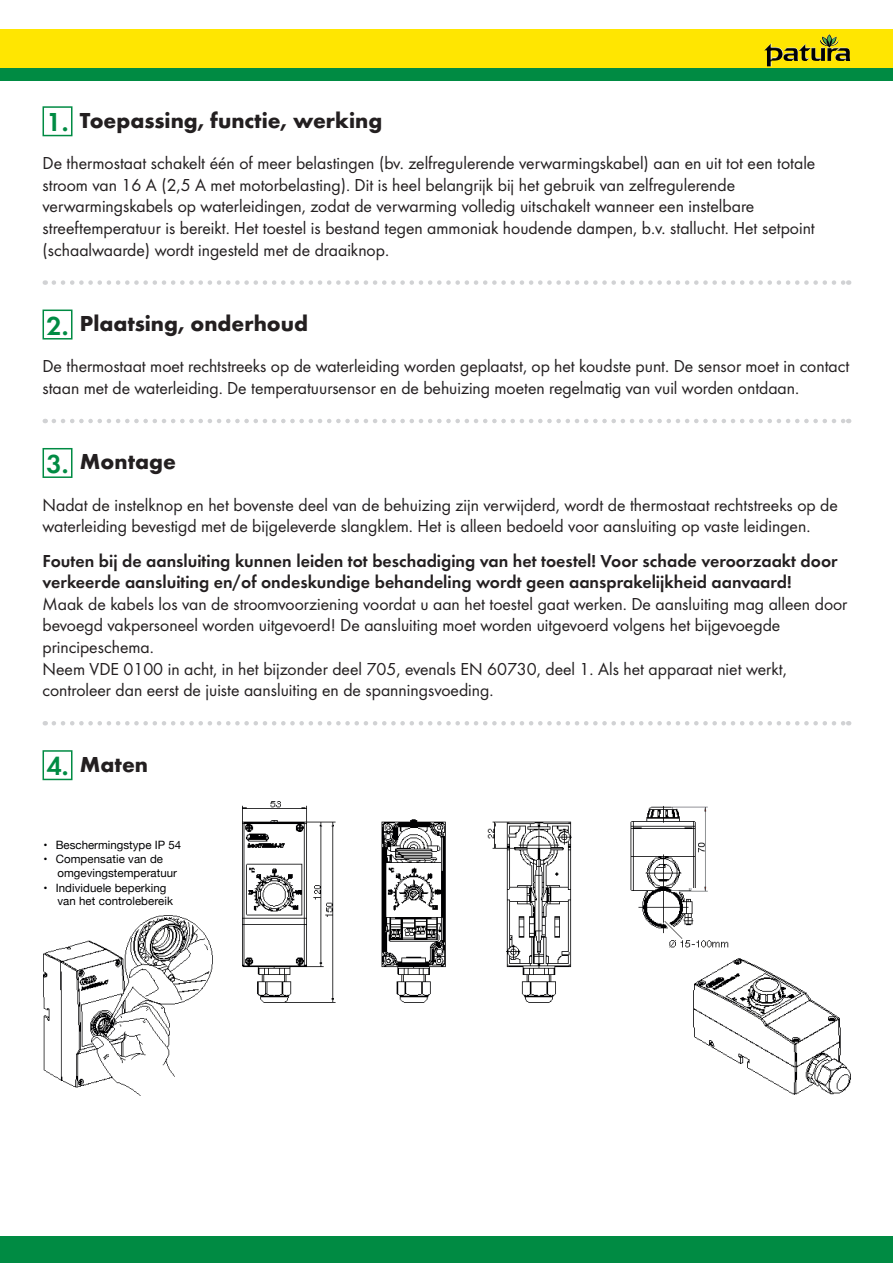
<style>
.page{position:relative;width:893px;height:1263px;background:#fff}
.page>*{position:absolute;margin:0;border:0;box-sizing:border-box;transform-origin:0 0}
.t1{font:600 27px "Futura URW";color:#008b43}
.t2{font:700 22.5px "Futura URW";color:#231f20}
.t3{font:18px/21.6px "Futura URW";color:#231f20}
.t4{font:600 18px/21.6px "Futura URW";color:#231f20}
.t5{font:11.4px/13.2px "Helvetica Neue";letter-spacing:.005em;color:#000002}
</style>
<div class="page">
<div style="left:0;top:1237px;width:893px;height:26px;background:#008b43"></div>
<div style="left:0;top:30px;width:893px;height:38px;background:#ffe601"></div>
<div style="left:0;top:68px;width:893px;height:13px;background:#008b43"></div>
<img style="left:764px;top:34px;width:74px;height:32px">
<img style="left:242px;top:801px;width:609px;height:293px">
<img style="left:43px;top:915px;width:169px;height:180px">
<svg style="left:592px;top:801px;width:259px;height:239px"></svg>
<img style="left:612px;top:803px;width:120px;height:146px">
<img style="left:672px;top:804px;width:38px;height:88px">
<div style="left:43px;top:106px;width:30px;height:30px;border:2px solid #008b43"></div>
<div style="left:43px;top:310px;width:30px;height:29px;border:2px solid #008b43"></div>
<div style="left:43px;top:448px;width:30px;height:30px;border:2px solid #008b43"></div>
<div style="left:43px;top:750px;width:30px;height:30px;border:2px solid #008b43"></div>
<svg style="left:54px;top:280px;width:795px;height:5px"></svg>
<svg style="left:54px;top:419px;width:795px;height:4px"></svg>
<svg style="left:54px;top:721px;width:795px;height:4px"></svg>
<h1 class="t1" style="left:46px;top:103px;width:24px">1.</h1>
<p class="t2" style="left:80px;top:106px;width:304px">Toepassing, functie, werking</p>
<p class="t3" style="left:43px;top:152px;width:774px">De thermostaat schakelt één of meer belastingen (bv. zelfregulerende verwarmingskabel) aan en uit tot een totale stroom van 16 A (2,5 A met motorbelasting). Dit is heel belangrijk bij het gebruik van zelfregulerende verwarmingskabels op waterleidingen, zodat de verwarming volledig uitschakelt wanneer een instelbare streeftemperatuur is bereikt. Het toestel is bestand tegen ammoniak houdende dampen, b.v. stallucht. Het setpoint (schaalwaarde) wordt ingesteld met de draaiknop.</p>
<h1 class="t1" style="left:46px;top:306px;width:24px">2.</h1>
<p class="t2" style="left:80px;top:309px;width:230px">Plaatsing, onderhoud</p>
<p class="t3" style="left:43px;top:355px;width:808px">De thermostaat moet rechtstreeks op de waterleiding worden geplaatst, op het koudste punt. De sensor moet in contact staan met de waterleiding. De temperatuursensor en de behuizing moeten regelmatig van vuil worden ontdaan.</p>
<h1 class="t1" style="left:46px;top:444px;width:24px">3.</h1>
<p class="t2" style="left:80px;top:448px;width:98px">Montage</p>
<p class="t3" style="left:43px;top:494px;width:797px">Nadat de instelknop en het bovenste deel van de behuizing zijn verwijderd, wordt de thermostaat rechtstreeks op de waterleiding bevestigd met de bijgeleverde slangklem. Het is alleen bedoeld voor aansluiting op vaste leidingen.</p>
<p class="t4" style="left:43px;top:548px;width:797px">Fouten bij de aansluiting kunnen leiden tot beschadiging van het toestel! Voor schade veroorzaakt door verkeerde aansluiting en/of ondeskundige behandeling wordt geen aansprakelijkheid aanvaard!</p>
<p class="t3" style="left:43px;top:593px;width:806px">Maak de kabels los van de stroomvoorziening voordat u aan het toestel gaat werken. De aansluiting mag alleen door bevoegd vakpersoneel worden uitgevoerd! De aansluiting moet worden uitgevoerd volgens het bijgevoegde principeschema.<br>Neem VDE 0100 in acht, in het bijzonder deel 705, evenals EN 60730, deel 1. Als het apparaat niet werkt, controleer dan eerst de juiste aansluiting en de spanningsvoeding.</p>
<h1 class="t1" style="left:46px;top:746px;width:24px">4.</h1>
<p class="t2" style="left:80px;top:750px;width:70px">Maten</p>
<p class="t5" style="left:43px;top:839px;width:139px">• Beschermingstype IP 54</p>
<p class="t5" style="left:57px;top:853px;width:121px;text-indent:-14px">• Compensatie van de omgevingstemperatuur</p>
<p class="t5" style="left:57px;top:881px;width:117px;text-indent:-14px">• Individuele beperking van het controlebereik</p>
</div>
